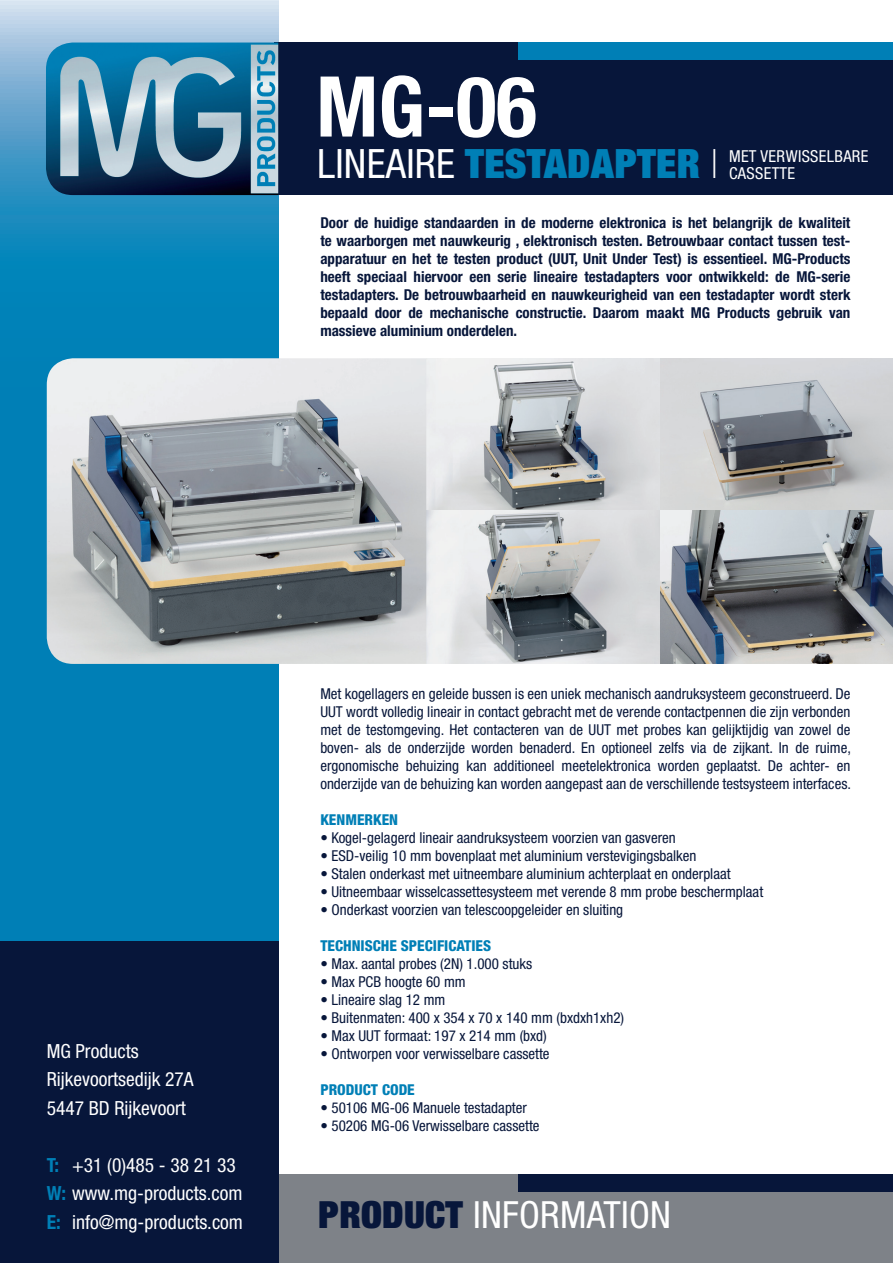
<style>
.page{position:relative;width:893px;height:1263px;background:#fff}
.page>*{position:absolute;margin:0;border:0;box-sizing:border-box;transform-origin:0 0}
.t1{font:700 condensed 84px "Helvetica Neue LT Std";color:#fff}
.t2{font:900 condensed 40.5px "Helvetica Neue LT Std";letter-spacing:.005em;color:#007fb6}
.t3{font:condensed 37.5px "Helvetica Neue LT Std";letter-spacing:.005em;color:#fff}
.t4{font:condensed 19.5px/28.5px "Helvetica Neue LT Std";color:#fff}
.t5{font:condensed 16.5px/16.5px "Helvetica Neue LT Std";letter-spacing:.02em;color:#fff}
.t6{font:condensed 15px/18px "Helvetica Neue LT Std";color:#07163a;text-align:justify}
.t7{font:700 condensed 15px/18px "Helvetica Neue LT Std";color:#07163a;text-align:justify}
.t8{font:800 condensed 15px "Helvetica Neue LT Std";color:#007fb6}
.s1{font-weight:400;color:#fff}
.s2{font-weight:100;color:#fff}
.s3{font-weight:700;color:#007fb6}
.s4{font-weight:900;color:#07163a}
</style>
<div class="page">
<div style="left:264px;top:1174px;width:629px;height:89px;background:#7e8288"></div>
<svg style="left:0;top:0;width:278px;height:941px;background:#1589bc"></svg>
<div style="left:0;top:941px;width:278px;height:322px;background:#07163a"></div>
<div style="left:274px;top:43px;width:619px;height:152px;background:#07163a"></div>
<img style="left:46px;top:43px;width:232px;height:152px">
<div style="left:518px;top:43px;width:375px;height:17px;background:#007fb6"></div>
<div style="left:518px;top:1174px;width:375px;height:17px;background:#07163a"></div>
<img style="left:47px;top:358px;width:846px;height:306px">
<h1 class="t1" style="left:316px;top:56px;width:222px">MG-06</h1>
<h2 class="t2" style="left:317px;top:138px;width:402px"><span class="s1">LINEAIRE</span> TESTADAPTER <span class="s2">I</span></h2>
<p class="t5" style="left:729px;top:148px;width:141px">MET VERWISSELBARE cassette</p>
<p class="t7" style="left:320px;top:213px;width:532px">Door de huidige standaarden in de moderne elektronica is het belangrijk de kwaliteit te waarborgen met nauwkeurig , elektronisch testen. Betrouwbaar contact tussen test&shy;apparatuur en het te testen product (UUT, Unit Under Test) is essentieel. MG-Products heeft speciaal hiervoor een serie lineaire testadapters voor ontwikkeld: de MG-serie testadapters. De betrouwbaarheid en nauwkeurigheid van een testadapter wordt sterk bepaald door de mechanische constructie. Daarom maakt MG Products gebruik van massieve aluminium onderdelen.</p>
<h3 class="t4" style="left:47px;top:1037px;width:148px">MG Products<br>Rijkevoortsedijk 27A<br>5447 BD Rijkevoort</h3>
<h3 class="t4" style="left:47px;top:1151px;width:198px"><span class="s3">T:</span> +31 (0)485 - 38 21 33<br><span class="s3">W:</span> www.mg-products.com<br><span class="s3">E:</span> info@mg-products.com</h3>
<p class="t6" style="left:320px;top:684px;width:532px">Met kogellagers en geleide bussen is een uniek mechanisch aandruksysteem geconstrueerd. De UUT wordt volledig lineair in contact gebracht met de verende contactpennen die zijn verbonden met de testomgeving. Het contacteren van de UUT met probes kan gelijktijdig van zowel de boven- als de onderzijde worden benaderd. En optioneel zelfs via de zijkant. In de ruime, ergonomische behuizing kan additioneel meetelektronica worden geplaatst. De achter- en onderzijde van de behuizing kan worden aangepast aan de verschillende testsysteem interfaces.</p>
<p class="t8" style="left:320px;top:810px;width:79px">KENMERKEN</p>
<p class="t6" style="left:320px;top:828px;width:357px">• Kogel-gelagerd lineair aandruksysteem voorzien van gasveren</p>
<p class="t6" style="left:320px;top:846px;width:377px">• ESD-veilig 10 mm bovenplaat met aluminium verstevigingsbalken</p>
<p class="t6" style="left:320px;top:864px;width:412px">• Stalen onderkast met uitneembare aluminium achterplaat en onderplaat</p>
<p class="t6" style="left:320px;top:882px;width:444px">• Uitneembaar wisselcassettesysteem met verende 8 mm probe beschermplaat</p>
<p class="t6" style="left:320px;top:900px;width:304px">• Onderkast voorzien van telescoopgeleider en sluiting</p>
<p class="t8" style="left:320px;top:936px;width:172px">TECHNISCHE SPECIFICATIES</p>
<p class="t6" style="left:320px;top:954px;width:213px">• Max. aantal probes (2N) 1.000 stuks</p>
<p class="t6" style="left:320px;top:972px;width:147px">• Max PCB hoogte 60 mm</p>
<p class="t6" style="left:320px;top:990px;width:127px">• Lineaire slag 12 mm</p>
<p class="t6" style="left:320px;top:1008px;width:305px">• Buitenmaten: 400 x 354 x 70 x 140 mm (bxdxh1xh2)</p>
<p class="t6" style="left:320px;top:1026px;width:228px">• Max UUT formaat: 197 x 214 mm (bxd)</p>
<p class="t6" style="left:320px;top:1044px;width:231px">• Ontworpen voor verwisselbare cassette</p>
<p class="t8" style="left:320px;top:1080px;width:96px">PRODUCT CODE</p>
<p class="t6" style="left:320px;top:1098px;width:208px">• 50106 MG-06 Manuele testadapter</p>
<p class="t6" style="left:320px;top:1116px;width:221px">• 50206 MG-06 Verwisselbare cassette</p>
<h3 class="t3" style="left:318px;top:1193px;width:354px"><span class="s4">PRODUCT</span> INFORMATION</h3>
</div>
